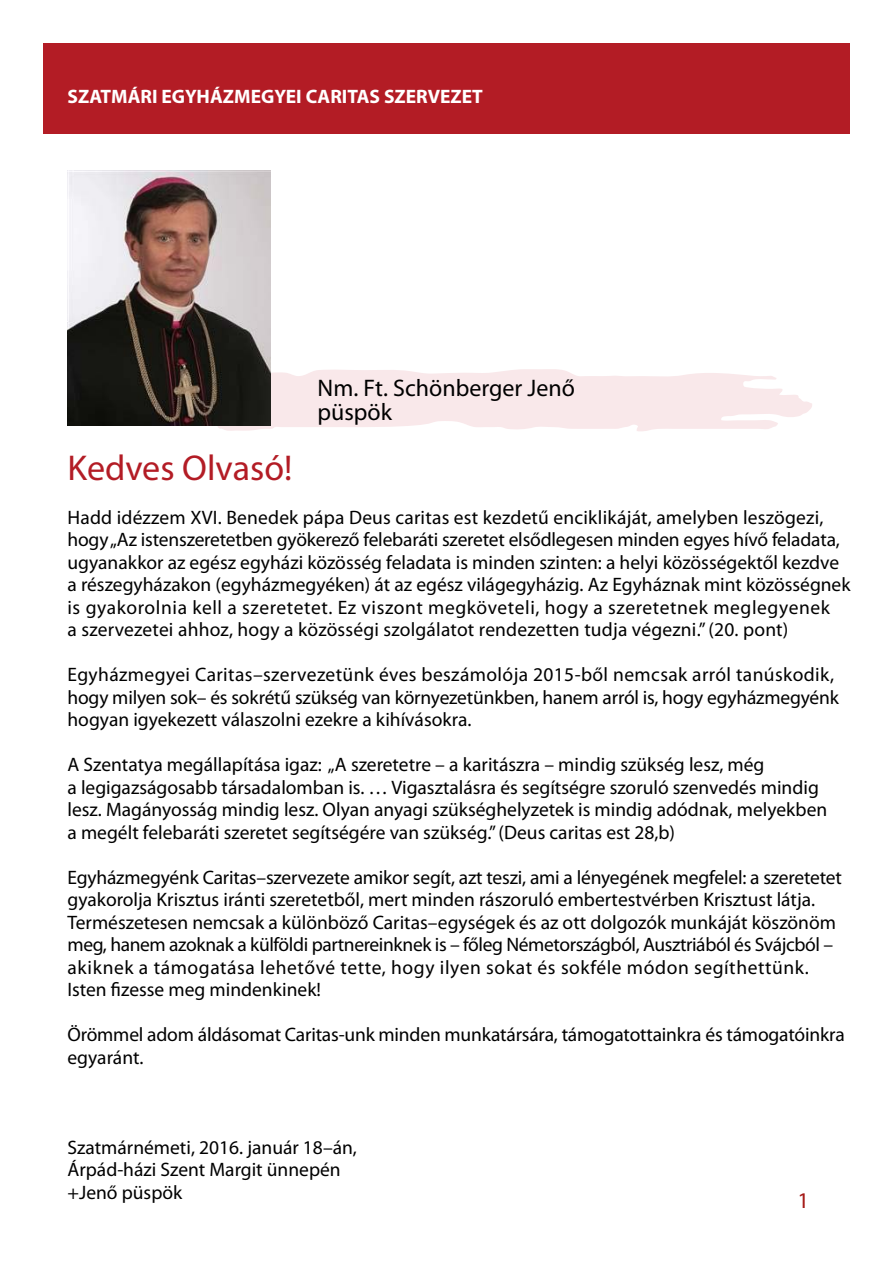
<style>
.page{position:relative;width:893px;height:1263px;background:#fff}
.page>*{position:absolute;margin:0;border:0;box-sizing:border-box;transform-origin:0 0}
.t1{font:36px "Myriad Pro";color:#b31c25}
.t2{font:24px/24px "Myriad Pro";color:#000}
.t3{font:22.5px "Myriad Pro";color:#a51916}
.t4{font:19.5px/22.5px "Myriad Pro";color:#000}
.t5{font:700 19.5px "Myriad Pro";color:#fff}
</style>
<div class="page">
<svg style="left:213px;top:368px;width:599px;height:63px"></svg>
<img style="left:68px;top:170px;width:202px;height:255px">
<div style="left:43px;top:43px;width:807px;height:91px;background:#b31c25"></div>
<p class="t5" style="left:68px;top:83px;width:417px">SZATMÁRI EGYHÁZMEGYEI CARITAS SZERVEZET</p>
<p class="t2" style="left:317px;top:376px;width:259px">Nm. Ft. Schönberger Jenő püspök</p>
<h1 class="t1" style="left:68px;top:445px;width:226px">Kedves Olvasó!</h1>
<p class="t4" style="left:68px;top:505px;width:784px">Hadd idézzem XVI. Benedek pápa Deus caritas est kezdetű enciklikáját, amelyben leszögezi, hogy „Az istenszeretetben gyökerező felebaráti szeretet elsődlegesen minden egyes hívő feladata, ugyanakkor az egész egyházi közösség feladata is minden szinten: a helyi közösségektől kezdve a részegyházakon (egyházmegyéken) át az egész világegyházig. Az Egyháznak mint közösségnek is gyakorolnia kell a szeretetet. Ez viszont megköveteli, hogy a szeretetnek meglegyenek<br>a szervezetei ahhoz, hogy a közösségi szolgálatot rendezetten tudja végezni.” (20. pont)</p>
<p class="t4" style="left:68px;top:663px;width:773px">Egyházmegyei Caritas–szervezetünk éves beszámolója 2015-ből nemcsak arról tanúskodik, hogy milyen sok– és sokrétű szükség van környezetünkben, hanem arról is, hogy egyházmegyénk hogyan igyekezett válaszolni ezekre a kihívásokra.</p>
<p class="t4" style="left:68px;top:753px;width:761px">A Szentatya megállapítása igaz: „A szeretetre – a karitászra – mindig szükség lesz, még<br>a legigazságosabb társadalomban is. … Vigasztalásra és segítségre szoruló szenvedés mindig lesz. Magányosság mindig lesz. Olyan anyagi szükséghelyzetek is mindig adódnak, melyekben a megélt felebaráti szeretet segítségére van szükség.” (Deus caritas est 28,b)</p>
<p class="t4" style="left:68px;top:865px;width:776px">Egyházmegyénk Caritas–szervezete amikor segít, azt teszi, ami a lényegének megfelel: a szeretetet gyakorolja Krisztus iránti szeretetből, mert minden rászoruló embertestvérben Krisztust látja.<br>Természetesen nemcsak a különböző Caritas–egységek és az ott dolgozók munkáját köszönöm meg, hanem azoknak a külföldi partnereinknek is – főleg Németországból, Ausztriából és Svájcból – akiknek a támogatása lehetővé tette, hogy ilyen sokat és sokféle módon segíthettünk.<br>Isten fizesse meg mindenkinek!</p>
<p class="t4" style="left:68px;top:1023px;width:779px">Örömmel adom áldásomat Caritas-unk minden munkatársára, támogatottainkra és támogatóinkra egyaránt.</p>
<p class="t4" style="left:68px;top:1135px;width:291px">Szatmárnémeti, 2016. január 18–án,<br>Árpád-házi Szent Margit ünnepén +Jenő püspök</p>
<p class="t3" style="left:800px;top:1186px;width:9px">1</p>
</div>
